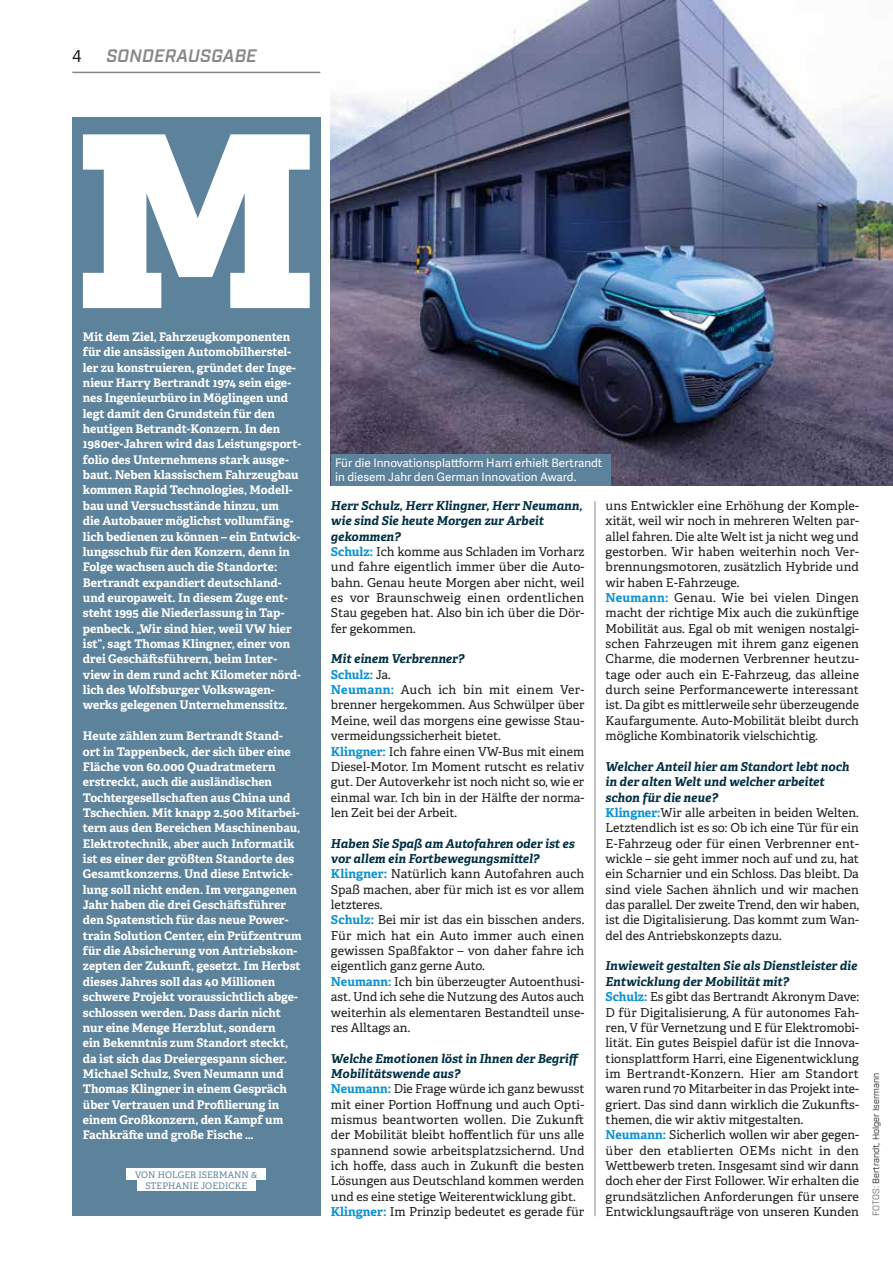
<style>
.page{position:relative;width:893px;height:1263px;background:#fff}
.page>*{position:absolute;margin:0;border:0;box-sizing:border-box;transform-origin:0 0}
.t1{font:italic 600 18px "Industry";letter-spacing:.01em;color:#878787}
.t2{font:16.5px "Adelle Sans";color:#1d1d1b}
.t3{font:12.3px/15.3px "Adelle PE";color:#1d1d1b}
.t4{font:700 11.85px/15.3px "Adelle PE";color:#fff}
.t5{font:11.7px/14.1px "Adelle Sans";color:#fff}
.t6{font:9px/10.8px "Adelle PE";letter-spacing:.005em;color:#5d839c;text-align:center}
.t7{font:9px "Industry";letter-spacing:.005em;color:#1d1d1b}
.s1{font-weight:700;font-style:italic;color:#002f43}
.s2{font-weight:700;color:#0d93d2}
.s3{font-weight:300}
</style>
<div class="page">
<hr style="left:72px;top:72px;width:248px;height:1px;background:#878787">
<hr style="left:595px;top:501px;width:1px;height:715px;background:#878787">
<img style="left:331px;top:0;width:562px;height:486px">
<div style="left:72px;top:117px;width:248px;height:1099px;background:#5d839c"></div>
<div style="left:127px;top:1169px;width:139px;height:11px;background:#fff"></div>
<div style="left:137px;top:1180px;width:119px;height:11px;background:#fff"></div>
<svg style="left:83px;top:134px;width:227px;height:174px"></svg>
<div style="left:331px;top:455px;width:280px;height:31px;background:#5d839c"></div>
<h2 class="t2" style="left:72px;top:44px;width:11px">4</h2>
<h1 class="t1" style="left:106px;top:45px;width:152px">SONDERAUSGABE</h1>
<p class="t4" style="left:83px;top:329px;width:220px">Mit dem Ziel, Fahrzeugkomponenten für die ansässigen Automobilherstel&shy;ler zu konstruieren, gründet der Inge&shy;nieur Harry Bertrandt 1974 sein eige&shy;nes Ingenieurbüro in Möglingen und legt damit den Grundstein für den heutigen Betrandt-Konzern. In den 1980er-Jahren wird das Leistungsport&shy;folio des Unternehmens stark ausge&shy;baut. Neben klassischem Fahrzeugbau kommen Rapid Technologies, Modell&shy;bau und Versuchsstände hinzu, um<br>die Autobauer möglichst vollumfäng&shy;lich bedienen zu können – ein Entwick&shy;lungsschub für den Konzern, denn in Folge wachsen auch die Standorte:<br>Bertrandt expandiert deutschland&shy;und europaweit. In diesem Zuge ent&shy;steht 1995 die Niederlassung in Tap&shy;penbeck. „Wir sind hier, weil VW hier ist“, sagt Thomas Klingner, einer von drei Geschäftsführern, beim Inter&shy;view in dem rund acht Kilometer nörd&shy;lich des Wolfsburger Volkswagen&shy;werks gelegenen Unternehmenssitz.</p>
<p class="t4" style="left:83px;top:728px;width:220px">Heute zählen zum Bertrandt Stand&shy;ort in Tappenbeck, der sich über eine Fläche von 60.000 Quadratmetern erstreckt, auch die ausländischen Tochtergesellschaften aus China und Tschechien. Mit knapp 2.500 Mitarbei&shy;tern aus den Bereichen Maschinenbau, Elektrotechnik, aber auch Informatik ist es einer der größten Standorte des Gesamtkonzerns. Und diese Entwick&shy;lung soll nicht enden. Im vergangenen Jahr haben die drei Geschäftsführer den Spatenstich für das neue Power&shy;train Solution Center, ein Prüfzentrum für die Absicherung von Antriebskon&shy;zepten der Zukunft, gesetzt. Im Herbst dieses Jahres soll das 40 Millionen schwere Projekt voraussichtlich abge&shy;schlossen werden. Dass darin nicht nur eine Menge Herzblut, sondern<br>ein Bekenntnis zum Standort steckt, da ist sich das Dreiergespann sicher.<br>Michael Schulz, Sven Neumann und Thomas Klingner in einem Gespräch über Vertrauen und Profilierung in einem Großkonzern, den Kampf um Fachkräfte und große Fische …</p>
<p class="t6" style="left:135px;top:1169px;width:124px">VON HOLGER ISERMANN &amp;<br>STEPHANIE JOEDICKE</p>
<p class="t5" style="left:335px;top:456px;width:269px">Für die Innovationsplattform Harri erhielt Bertrandt in diesem Jahr den German Innovation Award.</p>
<p class="t3" style="left:331px;top:497px;width:255px"><span class="s1">Herr Schulz, Herr Klingner, Herr Neumann, wie sind Sie heute Morgen zur Arbeit gekommen?<br></span><span class="s2">Schulz:</span> Ich komme aus Schladen im Vorharz und fahre eigentlich immer über die Auto&shy;bahn. Genau heute Morgen aber nicht, weil es vor Braunschweig einen ordentlichen Stau gegeben hat. Also bin ich über die Dör&shy;fer gekommen.</p>
<p class="t3" style="left:331px;top:651px;width:255px"><span class="s1">Mit einem Verbrenner?<br></span><span class="s2">Schulz:</span> Ja.<br><span class="s2">Neumann:</span> Auch ich bin mit einem Ver&shy;brenner hergekommen. Aus Schwülper über Meine, weil das morgens eine gewisse Stau&shy;vermeidungssicherheit bietet.<br><span class="s2">Klingner:</span> Ich fahre einen VW-Bus mit einem Diesel-Motor. Im Moment rutscht es relativ gut. Der Autoverkehr ist noch nicht so, wie er einmal war. Ich bin in der Hälfte der norma&shy;len Zeit bei der Arbeit.</p>
<p class="t3" style="left:331px;top:835px;width:255px"><span class="s1">Haben Sie Spaß am Autofahren oder ist es vor allem ein Fortbewegungsmittel?<br></span><span class="s2">Klingner:</span> Natürlich kann Autofahren auch Spaß machen, aber für mich ist es vor allem letzteres.<br><span class="s2">Schulz:</span> Bei mir ist das ein bisschen anders.<br>Für mich hat ein Auto immer auch einen gewissen Spaßfaktor – von daher fahre ich eigentlich ganz gerne Auto.<br><span class="s2">Neumann:</span> Ich bin überzeugter Autoenthusi&shy;ast. Und ich sehe die Nutzung des Autos auch weiterhin als elementaren Bestandteil unse&shy;res Alltags an.</p>
<p class="t3" style="left:331px;top:1050px;width:255px"><span class="s1">Welche Emotionen löst in Ihnen der Begriff Mobilitätswende aus?<br></span><span class="s2">Neumann:</span> Die Frage würde ich ganz bewusst mit einer Portion Hoffnung und auch Opti&shy;mismus beantworten wollen. Die Zukunft der Mobilität bleibt hoffentlich für uns alle spannend sowie arbeitsplatzsichernd. Und ich hoffe, dass auch in Zukunft die besten Lösungen aus Deutschland kommen werden und es eine stetige Weiterentwicklung gibt.<br><span class="s2">Klingner:</span> Im Prinzip bedeutet es gerade für</p>
<p class="t3" style="left:606px;top:497px;width:255px">uns Entwickler eine Erhöhung der Komple&shy;xität, weil wir noch in mehreren Welten par&shy;allel fahren. Die alte Welt ist ja nicht weg und gestorben. Wir haben weiterhin noch Ver&shy;brennungsmotoren, zusätzlich Hybride und wir haben E-Fahrzeuge.<br><span class="s2">Neumann:</span> Genau. Wie bei vielen Dingen macht der richtige Mix auch die zukünftige Mobilität aus. Egal ob mit wenigen nostalgi&shy;schen Fahrzeugen mit ihrem ganz eigenen Charme, die modernen Verbrenner heutzu&shy;tage oder auch ein E-Fahrzeug, das alleine durch seine Performancewerte interessant ist. Da gibt es mittlerweile sehr überzeugende Kaufargumente. Auto-Mobilität bleibt durch mögliche Kombinatorik vielschichtig.</p>
<p class="t3" style="left:606px;top:758px;width:255px"><span class="s1">Welcher Anteil hier am Standort lebt noch in der alten Welt und welcher arbeitet schon für die neue?<br></span><span class="s2">Klingner:</span>Wir alle arbeiten in beiden Welten.<br>Letztendlich ist es so: Ob ich eine Tür für ein E-Fahrzeug oder für einen Verbrenner ent&shy;wickle – sie geht immer noch auf und zu, hat ein Scharnier und ein Schloss. Das bleibt. Da sind viele Sachen ähnlich und wir machen das parallel. Der zweite Trend, den wir haben, ist die Digitalisierung. Das kommt zum Wan&shy;del des Antriebskonzepts dazu.</p>
<p class="t3" style="left:606px;top:958px;width:255px"><span class="s1">Inwieweit gestalten Sie als Dienstleister die Entwicklung der Mobilität mit?<br></span><span class="s2">Schulz:</span> Es gibt das Bertrandt Akronym Dave:<br>D für Digitalisierung, A für autonomes Fah&shy;ren, V für Vernetzung und E für Elektromobi&shy;lität. Ein gutes Beispiel dafür ist die Innova&shy;tionsplattform Harri, eine Eigenentwicklung im Bertrandt-Konzern. Hier am Standort waren rund 70 Mitarbeiter in das Projekt inte&shy;griert. Das sind dann wirklich die Zukunfts&shy;themen, die wir aktiv mitgestalten.<br><span class="s2">Neumann:</span> Sicherlich wollen wir aber gegen&shy;über den etablierten OEMs nicht in den Wettbewerb treten. Insgesamt sind wir dann doch eher der First Follower. Wir erhalten die grundsätzlichen Anforderungen für unsere Entwicklungsaufträge von unseren Kunden</p>
<p class="t7" style="left:871px;top:1216px;width:145px;rotate:-90deg"><span class="s3">FOTOS:</span> Bertrandt, Holger Isermann</p>
</div>
